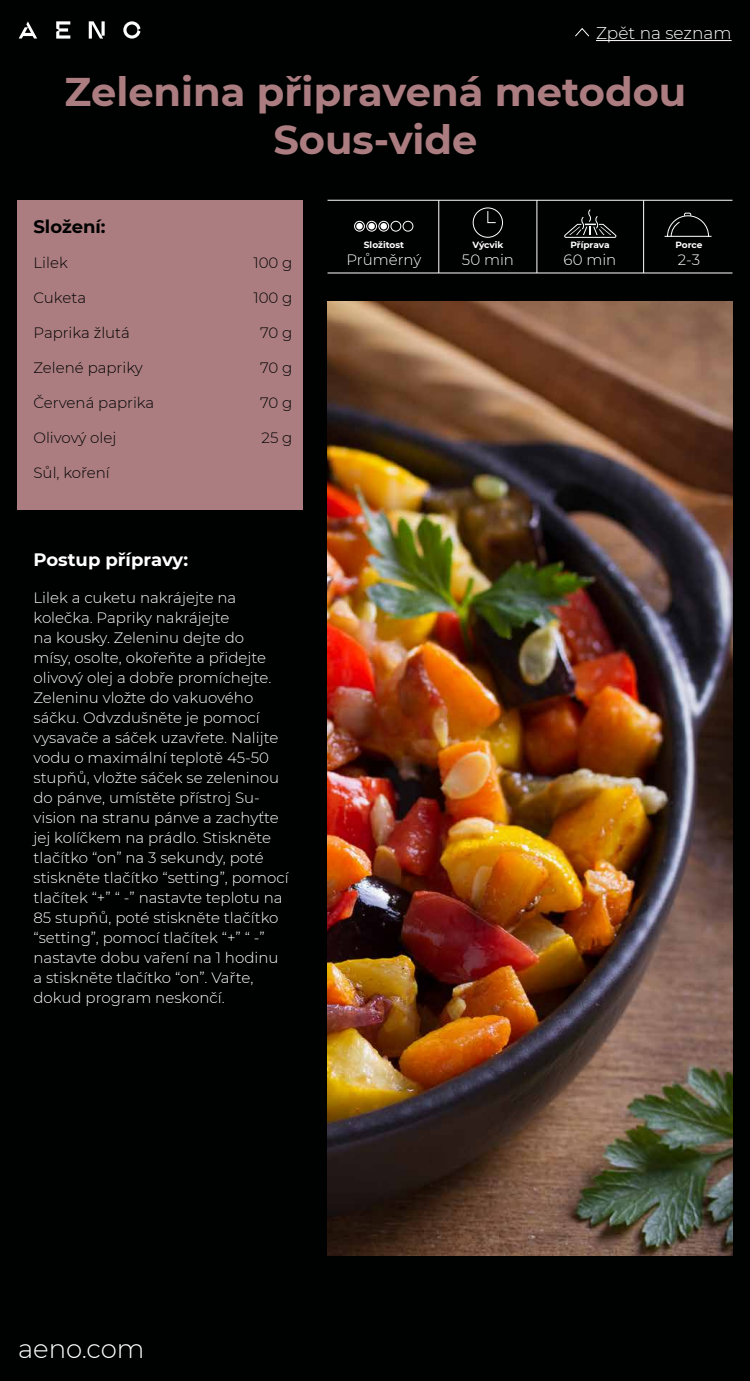
<style>
.page{position:relative;width:750px;height:1381px;background:#000101}
.page>*{position:absolute;margin:0;border:0;box-sizing:border-box;transform-origin:0 0}
.t1{font:700 40px/48px "Montserrat";color:#ab7d80;text-align:center}
.t2{font:300 26px "Montserrat";color:#fff}
.t3{font:700 18px "Montserrat";color:#fff}
.t4{font:700 18px "Montserrat";color:#000101}
.t5{font:300 17px "Montserrat";color:#fff}
.t6{font:300 15px/20px "Montserrat";color:#fff}
.t7{font:300 15px "Montserrat";color:#000101}
.t8{font:700 9px "Montserrat";letter-spacing:-.005em;color:#fff}
</style>
<div class="page">
<svg style="left:89px;top:21px;width:16px;height:18px"></svg>
<svg style="left:123px;top:21px;width:17px;height:18px"></svg>
<svg style="left:19px;top:21px;width:18px;height:18px"></svg>
<svg style="left:56px;top:21px;width:14px;height:18px"></svg>
<svg style="left:575px;top:28px;width:15px;height:9px"></svg>
<hr style="left:596px;top:40px;width:136px;height:1px;background:#fff">
<div style="left:18px;top:200px;width:286px;height:310px;background:#ab7d80"></div>
<img style="left:328px;top:302px;width:404px;height:954px">
<hr style="left:328px;top:200px;width:404px;height:1px;background:#fff">
<hr style="left:328px;top:273px;width:404px;height:1px;background:#fff">
<hr style="left:439px;top:200px;width:1px;height:73px;background:#fff">
<hr style="left:537px;top:200px;width:1px;height:73px;background:#fff">
<hr style="left:643px;top:200px;width:1px;height:73px;background:#fff">
<div style="left:473px;top:207px;width:30px;height:31px;border:1px solid #fff;border-radius:50%"></div>
<svg style="left:487px;top:211px;width:9px;height:12px"></svg>
<svg style="left:564px;top:209px;width:53px;height:29px"></svg>
<svg style="left:664px;top:213px;width:48px;height:24px"></svg>
<div style="left:354px;top:221px;width:11px;height:11px;border:1px solid #fff;border-radius:50%"></div>
<div style="left:356px;top:223px;width:7px;height:6px;background:#fff;border-radius:50%"></div>
<div style="left:366px;top:221px;width:11px;height:11px;border:1px solid #fff;border-radius:50%"></div>
<div style="left:368px;top:223px;width:7px;height:6px;background:#fff;border-radius:50%"></div>
<div style="left:378px;top:221px;width:11px;height:11px;border:1px solid #fff;border-radius:50%"></div>
<svg style="left:381px;top:220px;width:33px;height:12px"></svg>
<p class="t5" style="left:596px;top:22px;width:137px">Zpět na seznam</p>
<h1 class="t1" style="left:65px;top:66px;width:623px">Zelenina připravená metodou<br>Sous-vide</h1>
<p class="t4" style="left:34px;top:214px;width:74px">Složení:</p>
<p class="t7" style="left:34px;top:253px;width:36px">Lilek</p>
<p class="t7" style="left:34px;top:287px;width:54px">Cuketa</p>
<p class="t7" style="left:34px;top:322px;width:98px">Paprika žlutá</p>
<p class="t7" style="left:34px;top:357px;width:111px">Zelené papriky</p>
<p class="t7" style="left:34px;top:392px;width:122px">Červená paprika</p>
<p class="t7" style="left:34px;top:427px;width:84px">Olivový olej</p>
<p class="t7" style="left:34px;top:462px;width:78px">Sůl, koření</p>
<p class="t7" style="left:253px;top:252px;width:41px">100 g</p>
<p class="t7" style="left:253px;top:287px;width:41px">100 g</p>
<p class="t7" style="left:260px;top:322px;width:34px">70 g</p>
<p class="t7" style="left:260px;top:357px;width:34px">70 g</p>
<p class="t7" style="left:260px;top:392px;width:34px">70 g</p>
<p class="t7" style="left:262px;top:427px;width:32px">25 g</p>
<p class="t3" style="left:34px;top:547px;width:156px">Postup přípravy:</p>
<p class="t6" style="left:34px;top:587px;width:257px">Lilek a cuketu nakrájejte na kolečka. Papriky nakrájejte<br>na kousky. Zeleninu dejte do<br>mísy, osolte, okořeňte a přidejte olivový olej a dobře promíchejte.<br>Zeleninu vložte do vakuového sáčku. Odvzdušněte je pomocí vysavače a sáček uzavřete. Nalijte vodu o maximální teplotě 45-50 stupňů, vložte sáček se zeleninou do pánve, umístěte přístroj Su&shy;vision na stranu pánve a zachyťte jej kolíčkem na prádlo. Stiskněte tlačítko “on” na 3 sekundy, poté stiskněte tlačítko “setting”, pomocí tlačítek “+” “ -” nastavte teplotu na<br>85 stupňů, poté stiskněte tlačítko “setting”, pomocí tlačítek “+” “ -” nastavte dobu vaření na 1 hodinu a stiskněte tlačítko “on”. Vařte, dokud program neskončí.</p>
<p class="t8" style="left:364px;top:239px;width:42px">Složitost</p>
<p class="t6" style="left:347px;top:249px;width:76px">Průměrný</p>
<p class="t8" style="left:472px;top:239px;width:33px">Výcvik</p>
<p class="t6" style="left:462px;top:249px;width:54px">50 min</p>
<p class="t8" style="left:570px;top:239px;width:41px">Příprava</p>
<p class="t6" style="left:564px;top:249px;width:54px">60 min</p>
<p class="t8" style="left:675px;top:239px;width:29px">Porce</p>
<p class="t6" style="left:678px;top:249px;width:24px">2-3</p>
<h2 class="t2" style="left:18px;top:1331px;width:128px">aeno.com</h2>
</div>
